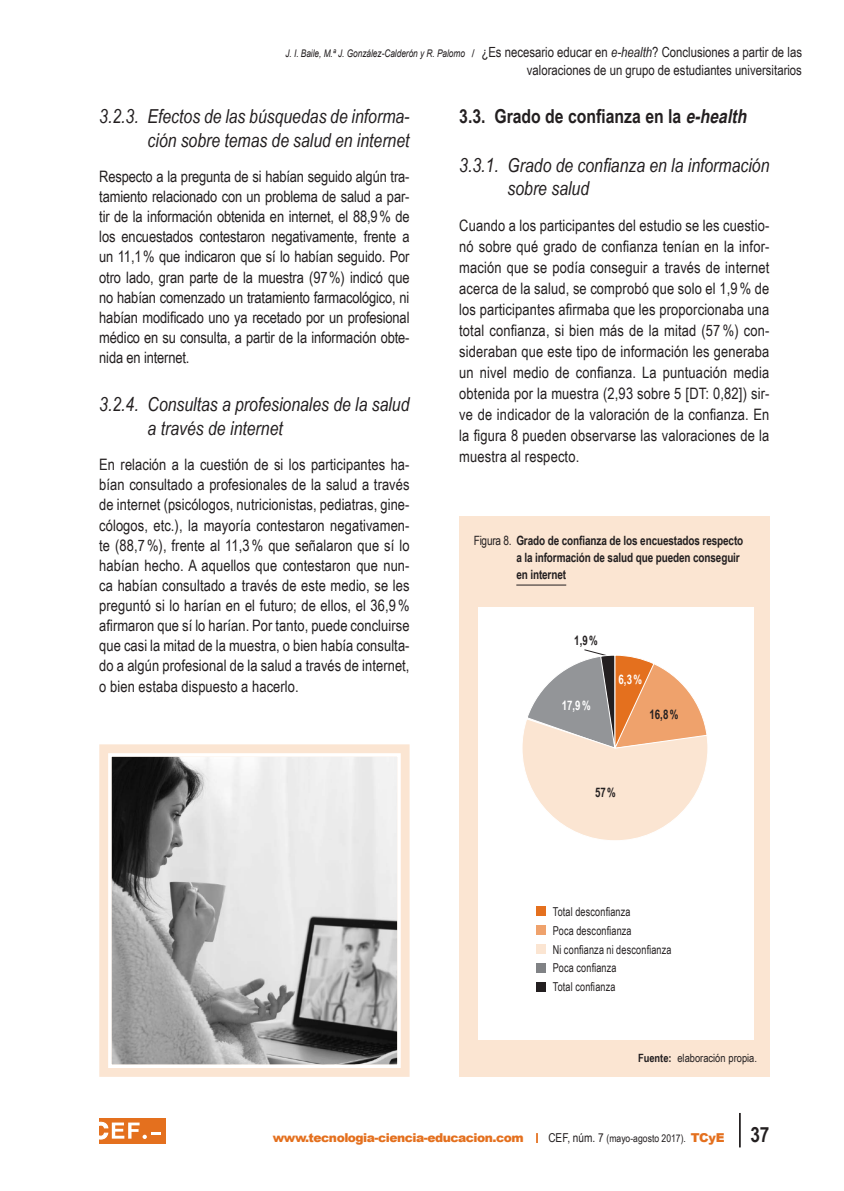
<style>
.page{position:relative;width:844px;height:1191px;background:#fff}
.page>*{position:absolute;margin:0;border:0;box-sizing:border-box;transform-origin:0 0}
.epigrafe_1_1_1{font:italic 19.25px/23.6px "Arial Narrow";color:#231f20}
.epigrafe_1_1{font:700 19.25px "Arial Narrow";color:#231f20}
.texto_general{font:15.75px/20.1px "Arial Narrow";letter-spacing:.005em;color:#231f20;text-align:justify}
.t1{font:14px/17.5px "Arial Narrow";color:#231f20;text-align:right}
.t2{font:700 13.12px "Arial Narrow";color:#231f20;scale:.9 1}
.t3{font:700 13.12px "Arial Narrow";color:#fff;scale:.9 1}
.texto_general-2{font:700 12.78px/17.2px "Arial Narrow";letter-spacing:-.01em;color:#231f20;scale:.95 1}
.t4{font:12.25px "Arial Narrow";letter-spacing:.015em;color:#231f20;scale:.9 1}
.t5{font:900 12.25px "Arial";letter-spacing:-.04em;color:#e4701e}
.nota_al_pie{font:11.38px "Arial Narrow";color:#231f20}
.t6{font:10.5px "Arial Narrow";color:#231f20}
.s1{font-family:"Arial";font-style:italic;font-size:10.5px}
.s2{font-family:"Arial";font-size:10.5px}
.s3{font-style:italic}
.s4{font-weight:400}
.s5{font-weight:700}
.s6{font-size:12.25px}
.s7{font-family:"Arial";font-weight:900;font-size:12.25px;color:#e4701e}
.s8{font-weight:700;font-size:21px}
</style>
<div class="page">
<hr style="left:738px;top:1113px;width:2px;height:34px;background:#231f20">
<div style="left:99px;top:1118px;width:66px;height:25px;background:#e4701e"></div>
<svg style="left:99px;top:1122px;width:62px;height:17px"></svg>
<img style="left:112px;top:757px;width:284px;height:306px">
<div style="left:99px;top:744px;width:310px;height:332px;border:12px solid #fbe5d2"></div>
<div style="left:108px;top:753px;width:292px;height:315px;border:3px solid #fff"></div>
<div style="left:459px;top:516px;width:310px;height:560px;background:#fbe5d2"></div>
<hr style="left:516px;top:584px;width:50px;height:1px;background:#231f20">
<div style="left:477px;top:606px;width:276px;height:433px;background:#fff"></div>
<svg style="left:522px;top:649px;width:186px;height:191px"></svg>
<div style="left:536px;top:906px;width:9px;height:10px;background:#e4701e"></div>
<div style="left:536px;top:925px;width:9px;height:10px;background:#efa26c"></div>
<div style="left:536px;top:944px;width:9px;height:10px;background:#fbe5d2"></div>
<div style="left:536px;top:963px;width:9px;height:10px;background:#808285"></div>
<div style="left:536px;top:982px;width:9px;height:10px;background:#231f20"></div>
<p class="t1" style="left:285px;top:43px;width:518px"><span class="s1">J. I. Baile, M.ª J. González-Calderón y R. Palomo</span> <span class="s2">/</span> ¿Es necesario educar en <span class="s3">e-health</span>? Conclusiones a partir de las valoraciones de un grupo de estudiantes universitarios</p>
<p class="epigrafe_1_1_1" style="left:99px;top:104px;width:312px;text-align:right">3.2.3. Efectos de las búsquedas de informa&shy;ción sobre temas de salud en internet</p>
<p class="texto_general" style="left:99px;top:166px;width:312px">Respecto a la pregunta de si habían seguido algún tra&shy;tamiento relacionado con un problema de salud a par&shy;tir de la información obtenida en internet, el 88,9% de los encuestados contestaron negativamente, frente a un 11,1% que indicaron que sí lo habían seguido. Por otro lado, gran parte de la muestra (97%) indicó que no habían comenzado un tratamiento farmacológico, ni habían modificado uno ya recetado por un profesional médico en su consulta, a partir de la información obte&shy;nida en internet.</p>
<p class="epigrafe_1_1_1" style="left:147px;top:392px;width:263px;text-indent:-48px">3.2.4. Consultas a profesionales de la salud a través de internet</p>
<p class="texto_general" style="left:99px;top:454px;width:312px">En relación a la cuestión de si los participantes ha&shy;bían consultado a profesionales de la salud a través de internet (psicólogos, nutricionistas, pediatras, gine&shy;cólogos, etc.), la mayoría contestaron negativamen&shy;te (88,7%), frente al 11,3% que señalaron que sí lo habían hecho. A aquellos que contestaron que nun&shy;ca habían consultado a través de este medio, se les preguntó si lo harían en el futuro; de ellos, el 36,9% afirmaron que sí lo harían. Por tanto, puede concluirse que casi la mitad de la muestra, o bien había consulta&shy;do a algún profesional de la salud a través de internet, o bien estaba dispuesto a hacerlo.</p>
<p class="epigrafe_1_1" style="left:459px;top:102px;width:293px">3.3. Grado de confianza en la <span class="s3">e-health</span></p>
<p class="epigrafe_1_1_1" style="left:507px;top:153px;width:263px;text-indent:-48px">3.3.1. Grado de confianza en la información sobre salud</p>
<p class="texto_general" style="left:459px;top:214px;width:312px;line-height:21px">Cuando a los participantes del estudio se les cuestio&shy;nó sobre qué grado de confianza tenían en la infor&shy;mación que se podía conseguir a través de internet acerca de la salud, se comprobó que solo el 1,9 % de los participantes afirmaba que les proporcionaba una total confianza, si bien más de la mitad (57 %) con&shy;sideraban que este tipo de información les generaba un nivel medio de confianza. La puntuación media obtenida por la muestra (2,93 sobre 5 [DT: 0,82]) sir&shy;ve de indicador de la valoración de la confianza. En la figura 8 pueden observarse las valoraciones de la muestra al respecto.</p>
<p class="texto_general-2" style="left:516px;top:531px;width:240px;text-indent:-43px"><span class="s4">Figura 8.</span> Grado de confianza de los encuestados respecto a la información de salud que pueden conseguir en internet</p>
<p class="t2" style="left:574px;top:630px;width:28px">1,9%</p>
<p class="t3" style="left:561px;top:696px;width:34px">17,9%</p>
<p class="t3" style="left:618px;top:669px;width:28px">6,3%</p>
<p class="t2" style="left:649px;top:704px;width:34px">16,8%</p>
<p class="t2" style="left:595px;top:782px;width:25px">57%</p>
<p class="t4" style="left:552px;top:902px;width:88px">Total desconfianza</p>
<p class="t4" style="left:552px;top:921px;width:89px">Poca desconfianza</p>
<p class="t4" style="left:552px;top:940px;width:133px">Ni confianza ni desconfianza</p>
<p class="t4" style="left:552px;top:959px;width:72px">Poca confianza</p>
<p class="t4" style="left:552px;top:978px;width:71px">Total confianza</p>
<p class="nota_al_pie" style="left:638px;top:1049px;width:120px"><span class="s5">Fuente:</span> elaboración propia.</p>
<p class="t5" style="left:273px;top:1129px;width:252px">www.tecnologia-ciencia-educacion.com</p>
<p class="t6" style="left:548px;top:1130px;width:222px"><span class="s6">CEF, núm. 7</span> (mayo-agosto 2017). <span class="s7">TCyE</span> <span class="s8">37</span></p>
</div>
